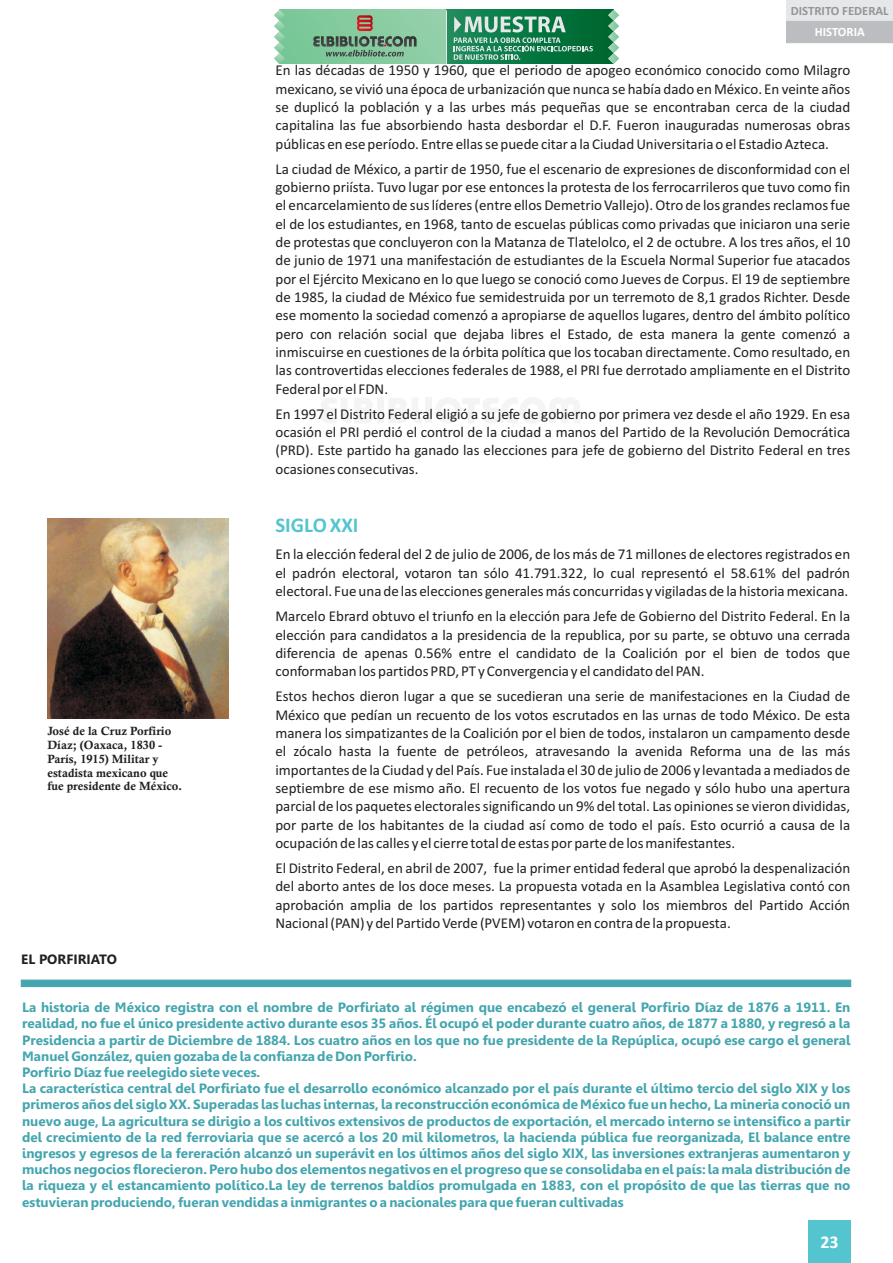
<style>
.page{position:relative;width:893px;height:1263px;background:#fff}
.page>*{position:absolute;margin:0;border:0;box-sizing:border-box;transform-origin:0 0}
.t1{font:700 21px "Calibri";color:#54c5cf}
.t2{font:700 18px "Calibri";color:#fff}
.t3{font:15px/18.3px "Calibri";color:#231f20;text-align:justify}
.t4{font:700 13.5px/16.2px "Gisha";color:#44a5ae}
.t5{font:700 13.5px "Gisha";color:#231f20}
.t6{font:700 12.75px "Calibri";color:#939598}
.t7{font:700 12.75px "Calibri";color:#fff}
.t8{font:700 12px/13.8px "Calis MT Bol";color:#231f20}
</style>
<div class="page">
<div style="left:786px;top:0;width:107px;height:22px;background:#e6e7e9"></div>
<div style="left:786px;top:21px;width:107px;height:22px;background:#bcbdc0"></div>
<div style="left:808px;top:1220px;width:42px;height:43px;background:#54c5cf"></div>
<img style="left:48px;top:518px;width:180px;height:201px">
<div style="left:21px;top:980px;width:830px;height:7px;background:#44a5ae"></div>
<svg style="left:285px;top:10px;width:161px;height:54px;background:#85cba0"></svg>
<svg style="left:321px;top:398px;width:53px;height:25px"></svg>
<div style="left:377px;top:398px;width:7px;height:25px;background:#f4f4f4"></div>
<svg style="left:389px;top:398px;width:33px;height:25px"></svg>
<div style="left:425px;top:398px;width:7px;height:25px;background:#f4f4f4"></div>
<svg style="left:435px;top:398px;width:145px;height:25px"></svg>
<div style="left:446px;top:10px;width:168px;height:54px;background:linear-gradient(to right,#1a8c5b,#00642b)"></div>
<svg style="left:274px;top:10px;width:11px;height:54px"></svg>
<svg style="left:608px;top:10px;width:11px;height:54px"></svg>
<svg style="left:312px;top:15px;width:105px;height:42px;background:#7aa887"></svg>
<svg style="left:454px;top:16px;width:139px;height:44px;background:#469671"></svg>
<hr style="left:446px;top:10px;width:1px;height:54px;background:#e6e7e9">
<p class="t6" style="left:791px;top:5px;width:99px">DISTRITO FEDERAL</p>
<p class="t7" style="left:815px;top:26px;width:52px">HISTORIA</p>
<p class="t3" style="left:275px;top:62px;width:576px">En las décadas de 1950 y 1960, que el periodo de apogeo económico conocido como Milagro mexicano, se vivió una época de urbanización que nunca se había dado en México. En veinte años se duplicó la población y a las urbes más pequeñas que se encontraban cerca de la ciudad capitalina las fue absorbiendo hasta desbordar el D.F. Fueron inauguradas numerosas obras públicas en ese período. Entre ellas se puede citar a la Ciudad Universitaria o el Estadio Azteca.</p>
<p class="t3" style="left:275px;top:161px;width:576px">La ciudad de México, a partir de 1950, fue el escenario de expresiones de disconformidad con el gobierno priísta. Tuvo lugar por ese entonces la protesta de los ferrocarrileros que tuvo como fin el encarcelamiento de sus líderes (entre ellos Demetrio Vallejo). Otro de los grandes reclamos fue el de los estudiantes, en 1968, tanto de escuelas públicas como privadas que iniciaron una serie de protestas que concluyeron con la Matanza de Tlatelolco, el 2 de octubre. A los tres años, el 10 de junio de 1971 una manifestación de estudiantes de la Escuela Normal Superior fue atacados por el Ejército Mexicano en lo que luego se conoció como Jueves de Corpus. El 19 de septiembre de 1985, la ciudad de México fue semidestruida por un terremoto de 8,1 grados Richter. Desde ese momento la sociedad comenzó a apropiarse de aquellos lugares, dentro del ámbito político pero con relación social que dejaba libres el Estado, de esta manera la gente comenzó a inmiscuirse en cuestiones de la órbita política que los tocaban directamente. Como resultado, en las controvertidas elecciones federales de 1988, el PRI fue derrotado ampliamente en el Distrito Federal por el FDN.</p>
<p class="t3" style="left:275px;top:406px;width:576px">En 1997 el Distrito Federal eligió a su jefe de gobierno por primera vez desde el año 1929. En esa ocasión el PRI perdió el control de la ciudad a manos del Partido de la Revolución Democrática (PRD). Este partido ha ganado las elecciones para jefe de gobierno del Distrito Federal en tres ocasiones consecutivas.</p>
<p class="t8" style="left:47px;top:725px;width:136px">José de la Cruz Porfirio<br>Díaz; (Oaxaca, 1830 -<br>París, 1915) Militar y estadista mexicano que fue presidente de México.</p>
<p class="t5" style="left:21px;top:954px;width:97px">EL PORFIRIATO</p>
<h1 class="t1" style="left:275px;top:516px;width:85px">SIGLO XXI</h1>
<p class="t3" style="left:275px;top:546px;width:576px">En la elección federal del 2 de julio de 2006, de los más de 71 millones de electores registrados en el padrón electoral, votaron tan sólo 41.791.322, lo cual representó el 58.61% del padrón electoral. Fue una de las elecciones generales más concurridas y vigiladas de la historia mexicana.</p>
<p class="t3" style="left:275px;top:608px;width:576px">Marcelo Ebrard obtuvo el triunfo en la elección para Jefe de Gobierno del Distrito Federal. En la elección para candidatos a la presidencia de la republica, por su parte, se obtuvo una cerrada diferencia de apenas 0.56% entre el candidato de la Coalición por el bien de todos que conformaban los partidos PRD, PT y Convergencia y el candidato del PAN.</p>
<p class="t3" style="left:275px;top:688px;width:576px">Estos hechos dieron lugar a que se sucedieran una serie de manifestaciones en la Ciudad de México que pedían un recuento de los votos escrutados en las urnas de todo México. De esta manera los simpatizantes de la Coalición por el bien de todos, instalaron un campamento desde el zócalo hasta la fuente de petróleos, atravesando la avenida Reforma una de las más importantes de la Ciudad y del País. Fue instalada el 30 de julio de 2006 y levantada a mediados de septiembre de ese mismo año. El recuento de los votos fue negado y sólo hubo una apertura parcial de los paquetes electorales significando un 9% del total. Las opiniones se vieron divididas, por parte de los habitantes de la ciudad así como de todo el país. Esto ocurrió a causa de la ocupación de las calles y el cierre total de estas por parte de los manifestantes.</p>
<p class="t3" style="left:275px;top:860px;width:576px">El Distrito Federal, en abril de 2007, fue la primer entidad federal que aprobó la despenalización del aborto antes de los doce meses. La propuesta votada en la Asamblea Legislativa contó con aprobación amplia de los partidos representantes y solo los miembros del Partido Acción Nacional (PAN) y del Partido Verde (PVEM) votaron en contra de la propuesta.</p>
<p class="t4" style="left:22px;top:1000px;width:830px">La historia de México registra con el nombre de Porfiriato al régimen que encabezó el general Porfirio Díaz de 1876 a 1911. En realidad, no fue el único presidente activo durante esos 35 años. Él ocupó el poder durante cuatro años, de 1877 a 1880, y regresó a la Presidencia a partir de Diciembre de 1884. Los cuatro años en los que no fue presidente de la Repúplica, ocupó ese cargo el general Manuel González, quien gozaba de la confianza de Don Porfirio.<br>Porfirio Díaz fue reelegido siete veces.<br>La característica central del Porfiriato fue el desarrollo económico alcanzado por el país durante el último tercio del siglo XIX y los primeros años del siglo XX. Superadas las luchas internas, la reconstrucción económica de México fue un hecho, La mineria conoció un nuevo auge, La agricultura se dirigio a los cultivos extensivos de productos de exportación, el mercado interno se intensifico a partir del crecimiento de la red ferroviaria que se acercó a los 20 mil kilometros, la hacienda pública fue reorganizada, El balance entre ingresos y egresos de la fereración alcanzó un superávit en los últimos años del siglo XIX, las inversiones extranjeras aumentaron y muchos negocios florecieron. Pero hubo dos elementos negativos en el progreso que se consolidaba en el país: la mala distribución de la riqueza y el estancamiento político.La ley de terrenos baldíos promulgada en 1883, con el propósito de que las tierras que no estuvieran produciendo, fueran vendidas a inmigrantes o a nacionales para que fueran cultivadas</p>
<p class="t2" style="left:820px;top:1234px;width:20px">23</p>
</div>
